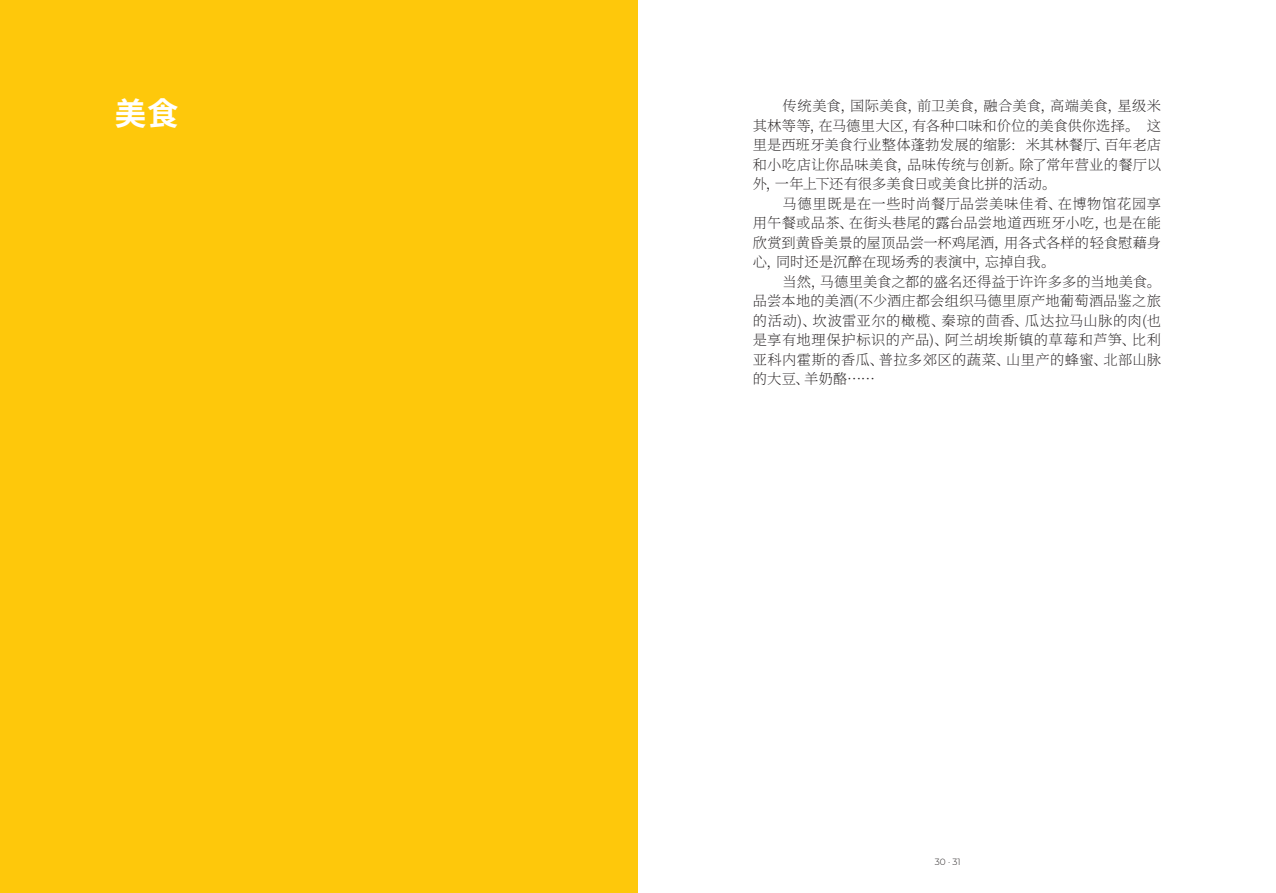
<style>
.page{position:relative;width:1276px;height:893px;background:#fff}
.page>*{position:absolute;margin:0;border:0;box-sizing:border-box;transform-origin:0 0}
.t1{font:700 31.5px "Source Han Sans";color:#fff}
.t2{font:200 14.25px/19.5px "Source Han Serif SC";letter-spacing:.01em;color:#231f20;text-align:justify}
.t3{font:300 9px "Montserrat";color:#231f20}
</style>
<div class="page">
<div style="left:0;top:0;width:638px;height:893px;background:#fec80b"></div>
<h1 class="t1" style="left:115px;top:96px;width:65px">美食</h1>
<p class="t2" style="left:753px;top:97px;width:410px;text-indent:30px">传统美食，国际美食，前卫美食，融合美食，高端美食，星级米其林等等，在马德里大区，有各种口味和价位的美食供你选择。 这里是西班牙美食行业整体蓬勃发展的缩影: 米其林餐厅、百年老店和小吃店让你品味美食，品味传统与创新。除了常年营业的餐厅以外，一年上下还有很多美食日或美食比拼的活动。</p>
<p class="t2" style="left:753px;top:194px;width:410px;text-indent:30px">马德里既是在一些时尚餐厅品尝美味佳肴、在博物馆花园享用午餐或品茶、在街头巷尾的露台品尝地道西班牙小吃，也是在能欣赏到黄昏美景的屋顶品尝一杯鸡尾酒，用各式各样的轻食慰藉身心，同时还是沉醉在现场秀的表演中，忘掉自我。</p>
<p class="t2" style="left:753px;top:272px;width:410px;text-indent:30px">当然，马德里美食之都的盛名还得益于许许多多的当地美食。品尝本地的美酒(不少酒庄都会组织马德里原产地葡萄酒品鉴之旅的活动)、坎波雷亚尔的橄榄、秦琼的茴香、瓜达拉马山脉的肉(也是享有地理保护标识的产品)、阿兰胡埃斯镇的草莓和芦笋、比利亚科内霍斯的香瓜、普拉多郊区的蔬菜、山里产的蜂蜜、北部山脉的大豆、羊奶酪……</p>
<p class="t3" style="left:935px;top:856px;width:27px">30 · 31</p>
</div>
